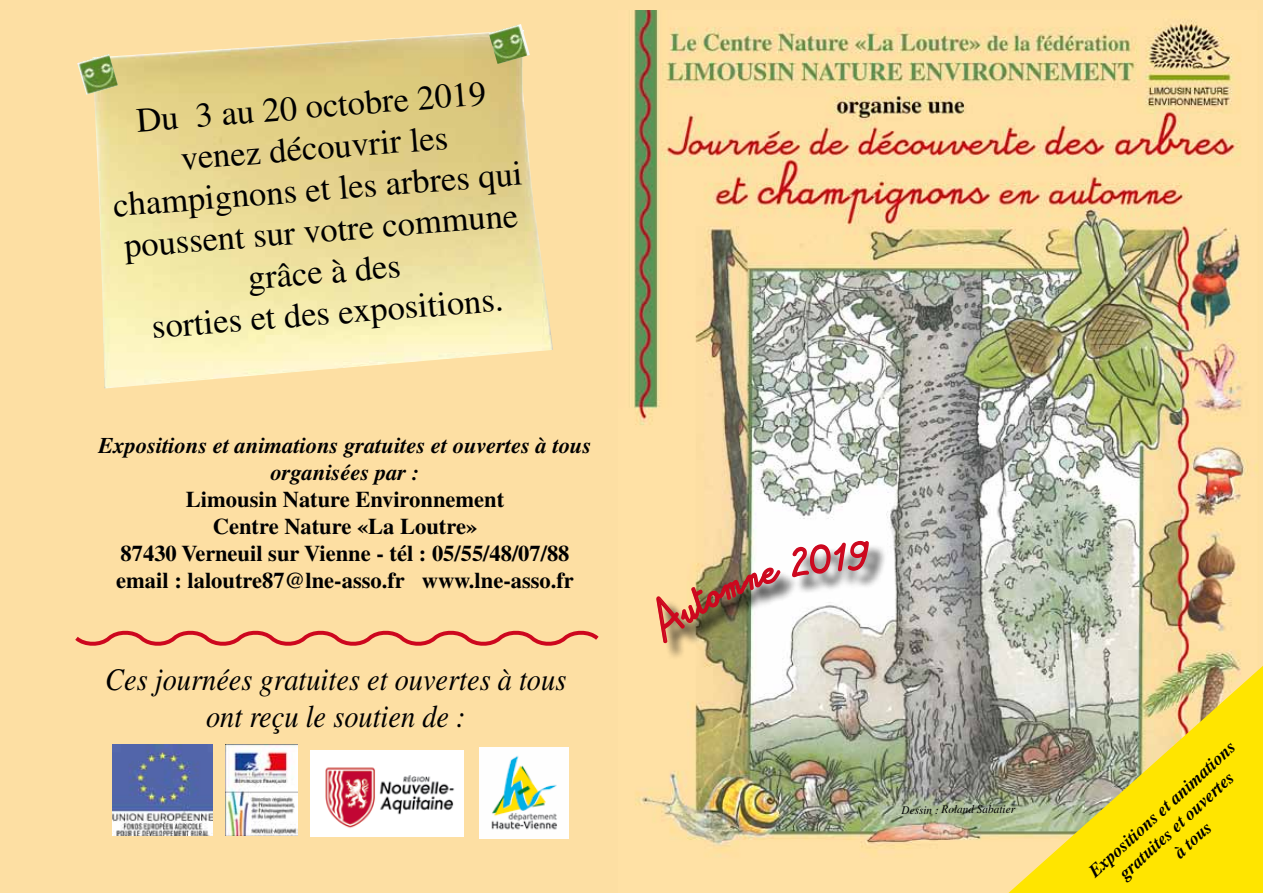
<style>
.page{position:relative;width:1263px;height:893px;background:#fddfa3}
.page>*{position:absolute;margin:0;border:0;box-sizing:border-box;transform-origin:0 0}
.t1{font:34.5px/41.4px "Times";color:#000;text-align:center}
.t2{font:italic 31.5px/37.8px "Times";color:#000;text-align:center;scale:.9 1}
.t3{font:26.7px "Alamain";color:#cd071e}
.t4{font:700 22.5px/27px "Times";color:#000;text-align:center}
.t5{font:italic 700 22.5px/27px "Times";color:#000;text-align:center}
.t6{font:italic 700 18px/21.6px "Times";color:#000;text-align:center}
.t7{font:italic 11.7px "Times";letter-spacing:-.01em;color:#000;scale:.96 1}
</style>
<div class="page">
<img style="left:619px;top:10px;width:640px;height:883px">
<img style="left:92px;top:30px;width:461px;height:359px">
<img style="left:77px;top:54px;width:41px;height:41px">
<img style="left:489px;top:24px;width:41px;height:40px">
<img style="left:479px;top:748px;width:90px;height:91px">
<img style="left:225px;top:744px;width:72px;height:91px">
<img style="left:113px;top:744px;width:99px;height:92px">
<div style="left:659px;top:544px;width:228px;height:117px;background:#000;opacity:.75"></div>
<img style="left:1008px;top:666px;width:255px;height:227px">
<svg style="left:71px;top:625px;width:532px;height:26px"></svg>
<img style="left:310px;top:751px;width:154px;height:85px">
<img style="left:639px;top:566px;width:143px;height:78px">
<svg style="left:788px;top:535px;width:81px;height:43px"></svg>
<h1 class="t1" style="left:104px;top:104px;width:412px;rotate:-5deg">Du 3 au 20 octobre 2019 venez découvrir les champignons et les arbres qui poussent sur votre commune grâce à des<br>sorties et des expositions.</h1>
<p class="t5" style="left:99px;top:431px;width:494px">Expositions et animations gratuites et ouvertes à tous organisées par :</p>
<p class="t4" style="left:116px;top:485px;width:459px">Limousin Nature Environnement<br>Centre Nature «La Loutre»<br>87430 Verneuil sur Vienne - tél : 05/55/48/07/88 email : laloutre87@lne-asso.fr www.lne-asso.fr</p>
<h2 class="t2" style="left:105px;top:660px;width:514px">Ces journées gratuites et ouvertes à tous ont reçu le soutien de :</h2>
<p class="t3" style="left:846px;top:545px;width:21px">9</p>
<p class="t7" style="left:901px;top:803px;width:120px">Dessin : Roland Sabatier</p>
<p class="t6" style="left:1084px;top:866px;width:194px;rotate:-43deg">Expositions et animations gratuites et ouvertes<br>à tous</p>
</div>
